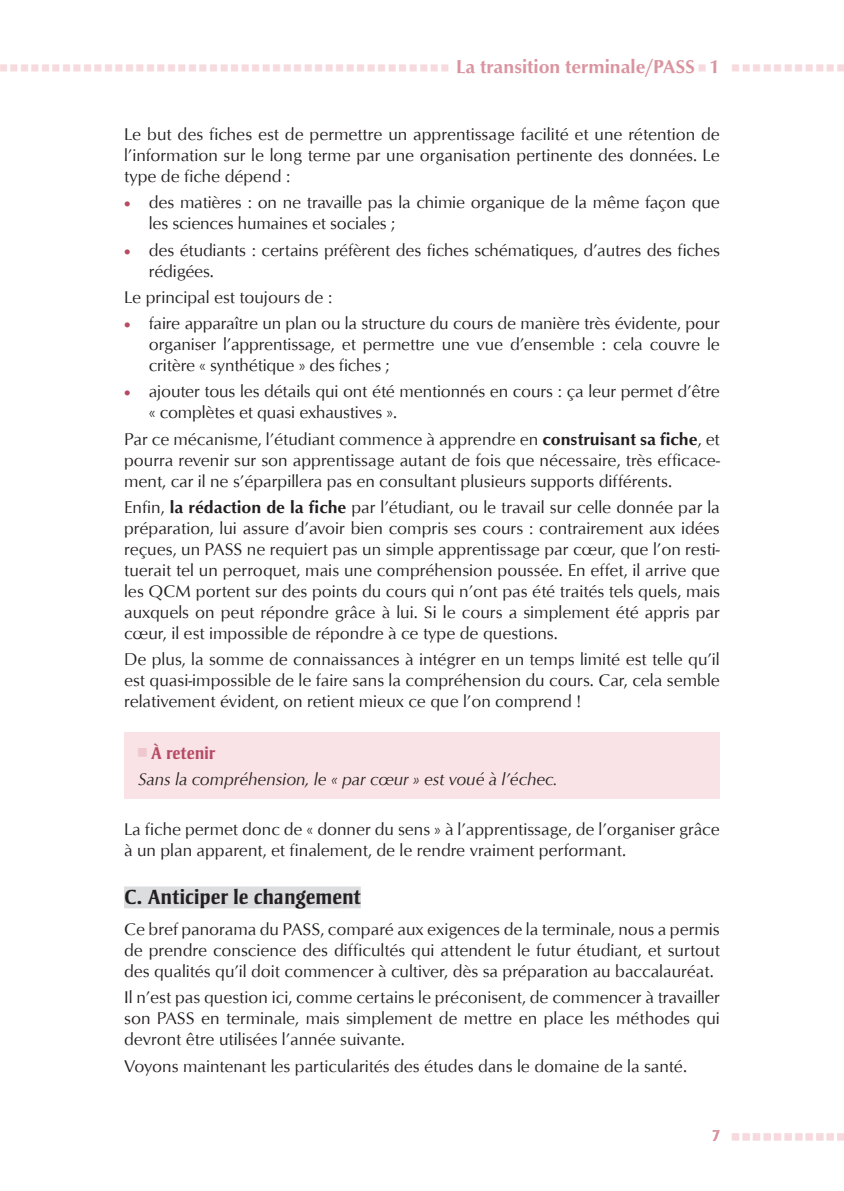
<style>
.page{position:relative;width:844px;height:1191px;background:#fff}
.page>*{position:absolute;margin:0;border:0;box-sizing:border-box;transform-origin:0 0}
.t1{font:700 21px "Strayhorn MT Std";color:#231f20}
.t2{font:700 19.25px "Opus";color:#da949f}
.t3{font:17.5px/21px "Opus";color:#231f20;text-align:justify}
.t4{font:italic 17.5px/25.9px "Opus";color:#231f20}
.t5{font:15.75px "Strayhorn MT Std";color:#da949f}
.s1{color:#b64b64}
.s2{font-weight:700}
.s3{font-family:"Strayhorn MT Std";font-weight:700;font-style:normal;color:#b64b64}
</style>
<div class="page">
<div style="left:124px;top:886px;width:237px;height:22px;background:#dcdddf"></div>
<div style="left:124px;top:732px;width:595px;height:66px;background:#f9e3e6"></div>
<p class="t2" style="left:456px;top:56px;width:240px">La transition terminale/PASS</p>
<p class="t2" style="left:709px;top:56px;width:12px">1</p>
<p class="t3" style="left:124px;top:124px;width:597px">Le but des fiches est de permettre un apprentissage facilité et une rétention de l’information sur le long terme par une organisation pertinente des données. Le type de fiche dépend :</p>
<p class="t3" style="left:149px;top:192px;width:572px;text-indent:-25px"><span class="s1">•</span> des matières : on ne travaille pas la chimie organique de la même façon que les sciences humaines et sociales ;</p>
<p class="t3" style="left:149px;top:239px;width:572px;text-indent:-25px"><span class="s1">•</span> des étudiants : certains préfèrent des fiches schématiques, d’autres des fiches rédigées.</p>
<p class="t3" style="left:124px;top:286px;width:210px">Le principal est toujours de :</p>
<p class="t3" style="left:149px;top:313px;width:572px;text-indent:-25px"><span class="s1">•</span> faire apparaître un plan ou la structure du cours de manière très évidente, pour organiser l’apprentissage, et permettre une vue d’ensemble : cela couvre le critère « synthétique » des fiches ;</p>
<p class="t3" style="left:149px;top:381px;width:572px;text-indent:-25px"><span class="s1">•</span> ajouter tous les détails qui ont été mentionnés en cours : ça leur permet d’être « complètes et quasi exhaustives ».</p>
<p class="t3" style="left:124px;top:428px;width:597px">Par ce mécanisme, l’étudiant commence à apprendre en <span class="s2">construisant sa fiche</span>, et pourra revenir sur son apprentissage autant de fois que nécessaire, très efficace&shy;ment, car il ne s’éparpillera pas en consultant plusieurs supports différents.</p>
<p class="t3" style="left:124px;top:496px;width:597px">Enfin, <span class="s2">la rédaction de la fiche</span> par l’étudiant, ou le travail sur celle donnée par la préparation, lui assure d’avoir bien compris ses cours : contrairement aux idées reçues, un PASS ne requiert pas un simple apprentissage par cœur, que l’on resti&shy;tuerait tel un perroquet, mais une compréhension poussée. En effet, il arrive que les QCM portent sur des points du cours qui n’ont pas été traités tels quels, mais auxquels on peut répondre grâce à lui. Si le cours a simplement été appris par cœur, il est impossible de répondre à ce type de questions.</p>
<p class="t3" style="left:124px;top:649px;width:597px">De plus, la somme de connaissances à intégrer en un temps limité est telle qu’il est quasi-impossible de le faire sans la compréhension du cours. Car, cela semble relativement évident, on retient mieux ce que l’on comprend !</p>
<p class="t4" style="left:138px;top:740px;width:421px;text-indent:13px"><span class="s3">À retenir<br></span>Sans la compréhension, le « par cœur » est voué à l’échec.</p>
<p class="t3" style="left:124px;top:819px;width:597px">La fiche permet donc de « donner du sens » à l’apprentissage, de l’organiser grâce à un plan apparent, et finalement, de le rendre vraiment performant.</p>
<p class="t1" style="left:124px;top:884px;width:238px">C. Anticiper le changement</p>
<p class="t3" style="left:124px;top:918px;width:597px">Ce bref panorama du PASS, comparé aux exigences de la terminale, nous a permis de prendre conscience des difficultés qui attendent le futur étudiant, et surtout des qualités qu’il doit commencer à cultiver, dès sa préparation au baccalauréat.</p>
<p class="t3" style="left:124px;top:987px;width:597px">Il n’est pas question ici, comme certains le préconisent, de commencer à travailler son PASS en terminale, mais simplement de mettre en place les méthodes qui devront être utilisées l’année suivante.</p>
<p class="t3" style="left:124px;top:1055px;width:564px">Voyons maintenant les particularités des études dans le domaine de la santé.</p>
<p class="t5" style="left:712px;top:1127px;width:9px">7</p>
</div>
